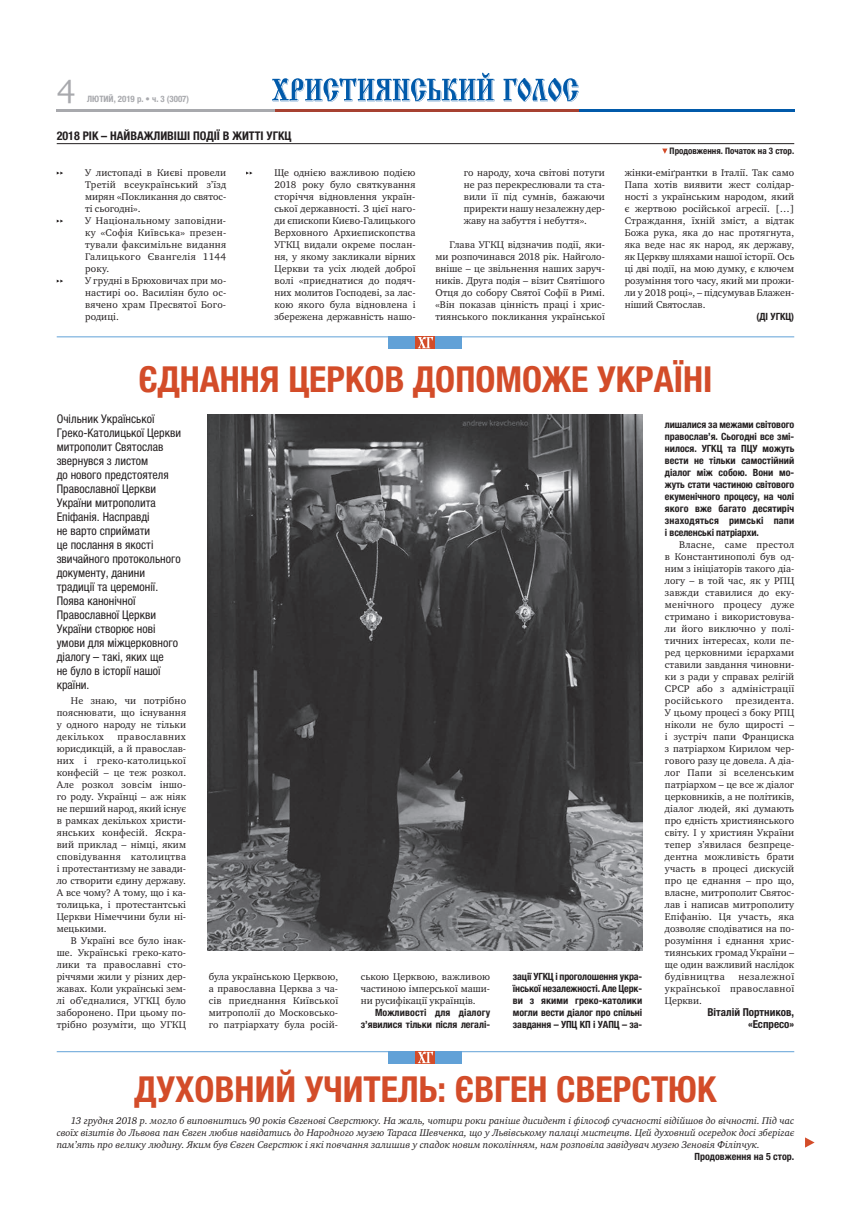
<style>
.page{position:relative;width:851px;height:1219px;background:#fff}
.page>*{position:absolute;margin:0;border:0;box-sizing:border-box;transform-origin:0 0}
.t1{font:700 condensed 36px "Helvetica Neue LTCYR";color:#d34c29}
.t2{font:32.8px "Charter C";color:#a8a9ad}
.t3{font:condensed 12px/14px "Helvetica Neue LTCYR";color:#231f20}
.t4{font:700 condensed 12px "Helvetica Neue LTCYR";color:#231f20}
.t5{font:700 condensed 11px/12px "Helvetica Neue LTCYR";color:#231f20;text-align:right}
.t6{font:10px/12px "Charter C";letter-spacing:.01em;color:#231f20;text-align:justify}
.t7{font:700 condensed 10px/12px "Helvetica Neue LTCYR";letter-spacing:-.005em;color:#231f20;text-align:justify}
.t8{font:italic 10px/12px "Charter C";color:#231f20;text-align:justify}
.t9{font:700 condensed 9px "Helvetica Neue LTCYR";color:#231f20}
.t10{font:700 condensed 8.8px "Helvetica Neue LTCYR";color:#a8a9ad}
</style>
<div class="page">
<hr style="left:57px;top:109px;width:737px;height:3px;background:#015aaa">
<hr style="left:57px;top:109px;width:326px;height:3px;background:#a8a9ad">
<hr style="left:275px;top:109px;width:303px;height:3px;background:#a74131">
<svg style="left:272px;top:73px;width:306px;height:29px"></svg>
<img style="left:207px;top:415px;width:435px;height:535px">
<hr style="left:57px;top:336px;width:737px;height:1px;background:#61a1d7">
<div style="left:388px;top:336px;width:74px;height:13px;background:#61a1d7"></div>
<div style="left:415px;top:336px;width:20px;height:13px;background:#d34c29"></div>
<svg style="left:418px;top:337px;width:15px;height:11px"></svg>
<hr style="left:57px;top:1051px;width:737px;height:1px;background:#61a1d7">
<div style="left:388px;top:1051px;width:74px;height:13px;background:#61a1d7"></div>
<div style="left:415px;top:1051px;width:20px;height:13px;background:#d34c29"></div>
<svg style="left:418px;top:1052px;width:15px;height:11px"></svg>
<svg style="left:57px;top:172px;width:6px;height:3px"></svg>
<svg style="left:57px;top:220px;width:6px;height:3px"></svg>
<svg style="left:57px;top:280px;width:6px;height:3px"></svg>
<svg style="left:246px;top:172px;width:6px;height:3px"></svg>
<hr style="left:57px;top:143px;width:737px;height:1px;background:#231f20">
<svg style="left:662px;top:149px;width:5px;height:5px"></svg>
<svg style="left:805px;top:1137px;width:9px;height:11px"></svg>
<h2 class="t2" style="left:57px;top:72px;width:20px">4</h2>
<p class="t10" style="left:87px;top:94px;width:103px">ЛЮТИЙ, 2019 р. • ч. 3 (3007)</p>
<p class="t4" style="left:57px;top:129px;width:236px">2018 РІК – НАЙВАЖЛИВІШІ ПОДІЇ В ЖИТТІ УГКЦ</p>
<p class="t6" style="left:85px;top:166px;width:143px;text-align:left">У листопаді в Києві провели<br>Третій всеукраїнський з’їзд мирян «Покликання до святос&shy;ті сьогодні».<br>У Національному заповідни&shy;ку «Софія Київська» презен&shy;тували факсимільне видання<br>Галицького Євангелія 1144 року.<br>У грудні в Брюховичах при мо&shy;настирі оо. Василіян було ос&shy;вячено храм Пресвятої Бого&shy;родиці.</p>
<p class="t6" style="left:274px;top:166px;width:143px">Ще однією важливою подією 2018 року було святкування сторіччя відновлення україн&shy;ської державності. З цієї наго&shy;ди єпископи Києво-Галицького Верховного Архиєпископства УГКЦ видали окреме послан&shy;ня, у якому закликали вірних Церкви та усіх людей доброї волі «приєднатися до подяч&shy;них молитов Господеві, за лас&shy;кою якого була відновлена i збережена державність нашо-</p>
<p class="t6" style="left:463px;top:166px;width:143px">го народу, хоча світові потуги не раз перекреслювали та ста&shy;вили її під сумнів, бажаючи приректи нашу незалежну дер&shy;жаву на забуття і небуття».</p>
<p class="t6" style="left:435px;top:238px;width:171px;text-indent:14px">Глава УГКЦ відзначив події, яки&shy;ми розпочинався 2018 рік. Найголо&shy;вніше – це звільнення наших заруч&shy;ників. Друга подія – візит Святішого Отця до собору Святої Софії в Римі. «Він показав цінність праці і хрис&shy;тиянського покликання української</p>
<p class="t9" style="left:669px;top:145px;width:126px">Продовження. Початок на 3 стор.</p>
<p class="t6" style="left:624px;top:166px;width:171px">жінки-еміґрантки в Італії. Так само Папа хотів виявити жест солідар&shy;ності з українським народом, який є жертвою російської агресії. […] Страждання, їхній зміст, а відтак Божа рука, яка до нас протягнута, яка веде нас як народ, як державу, як Церкву шляхами нашої історії. Ось ці дві події, на мою думку, є ключем розуміння того часу, який ми прожи&shy;ли у 2018 році», – підсумував Блажен&shy;ніший Святослав.</p>
<p class="t7" style="left:756px;top:310px;width:39px">(ДІ УГКЦ)</p>
<h1 class="t1" style="left:138px;top:358px;width:575px">ЄДНАННЯ ЦЕРКОВ ДОПОМОЖЕ УКРАЇНІ</h1>
<p class="t3" style="left:57px;top:413px;width:126px">Очільник Української<br>Греко-Католицької Церкви митрополит Святослав звернувся з листом<br>до нового предстоятеля<br>Православної Церкви<br>України митрополита<br>Епіфанія. Насправді<br>не варто сприймати<br>це послання в якості звичайного протокольного документу, данини традиції та церемонії.<br>Поява канонічної<br>Православної Церкви<br>України створює нові умови для міжцерковного діалогу – такі, яких ще<br>не було в історії нашої країни.</p>
<p class="t6" style="left:57px;top:694px;width:131px;text-indent:14px">Не знаю, чи потрібно пояснювати, що існування у одного народу не тільки декількох</p>
<p class="t6" style="left:57px;top:730px;width:131px;text-indent:61px">православних юрисдикцій, а й православ&shy;них і греко-католицької конфесій – це теж розкол.<br>Але розкол зовсім іншо&shy;го роду. Українці – аж ніяк не перший народ, який існує в рамках декількох христи&shy;янських конфесій. Яскра&shy;вий приклад – німці, яким сповідування католицтва і протестантизму не завади&shy;ло створити єдину державу.<br>А все чому? А тому, що і ка&shy;толицька, і протестантські Церкви Німеччини були ні&shy;мецькими.</p>
<p class="t6" style="left:57px;top:934px;width:131px;text-indent:14px">В Україні все було інак&shy;ше. Українські греко-като&shy;лики та православні сто&shy;річчями жили у різних дер&shy;жавах. Коли українські зем&shy;лі об’єдналися, УГКЦ було заборонено. При цьому по&shy;трібно розуміти, що УГКЦ</p>
<p class="t6" style="left:209px;top:970px;width:131px">була українською Церквою, а православна Церква з ча&shy;сів приєднання Київської митрополії до Московсько&shy;го патріархату була росій-</p>
<p class="t6" style="left:361px;top:970px;width:131px">ською Церквою, важливою частиною імперської маши&shy;ни русифікації українців.</p>
<p class="t7" style="left:361px;top:1006px;width:131px;text-align:right">Можливості для діалогу з’явилися тільки після легалі-</p>
<p class="t7" style="left:513px;top:970px;width:131px">зації УГКЦ і проголошення укра&shy;їнської незалежності. Але Церк&shy;ви з якими греко-католики могли вести діалог про спільні завдання – УПЦ КП і УАПЦ – за-</p>
<p class="t7" style="left:664px;top:418px;width:131px">лишалися за межами світового православ’я. Сьогодні все змі&shy;нилося. УГКЦ та ПЦУ можуть вести не тільки самостійний діалог між собою. Вони мо&shy;жуть стати частиною світового екуменічного процесу, на чолі якого вже багато десятиріч знаходяться римські папи і вселенські патріархи.</p>
<p class="t6" style="left:664px;top:538px;width:131px;text-indent:14px">Власне, саме престол в Константинополі був од&shy;ним з ініціаторів такого діа&shy;логу – в той час, як у РПЦ завжди ставилися до еку&shy;менічного процесу дуже стримано і використовува&shy;ли його виключно у полі&shy;тичних інтересах, коли пе&shy;ред церковними ієрархами ставили завдання чиновни&shy;ки з ради у справах релігій СРСР або з адміністрації російського</p>
<p class="t6" style="left:664px;top:694px;width:131px;text-indent:70px">президента.<br>У цьому процесі з боку РПЦ ніколи не було щирості – і зустріч папи Франциска з патріархом Кирилом чер&shy;гового разу це довела. А діа&shy;лог Папи зі вселенським патріархом – це все ж діалог церковників, а не політиків, діалог людей, які думають про єдність християнського світу. І у християн України тепер з’явилася безпреце&shy;дентна можливість брати участь в процесі дискусій про це єднання – про що, власне, митрополит Святос&shy;лав і написав митрополиту Епіфанію. Ця участь, яка дозволяє сподіватися на по&shy;розуміння і єднання хрис&shy;тиянських громад України – ще один важливий наслідок будівництва</p>
<p class="t6" style="left:664px;top:970px;width:131px;text-indent:73px">незалежної української православної Церкви.</p>
<p class="t5" style="left:707px;top:1006px;width:88px">Віталій Портников, «Еспресо»</p>
<h1 class="t1" style="left:134px;top:1069px;width:583px">ДУХОВНИЙ УЧИТЕЛЬ: ЄВГЕН СВЕРСТЮК</h1>
<p class="t8" style="left:57px;top:1114px;width:739px;text-indent:14px">13 грудня 2018 р. могло б виповнитись 90 років Євгенові Сверстюку. На жаль, чотири роки раніше дисидент і філософ сучасності відійшов до вічності. Під час своїх візитів до Львова пан Євген любив навідатись до Народного музею Тараса Шевченка, що у Львівському палаці мистецтв. Цей духовний осередок досі зберігає пам’ять про велику людину. Яким був Євген Сверстюк і які повчання залишив у спадок новим поколінням, нам розповіла завідувач музею Зеновія Філіпчук.</p>
<p class="t7" style="left:694px;top:1150px;width:101px">Продовження на 5 стор.</p>
</div>
